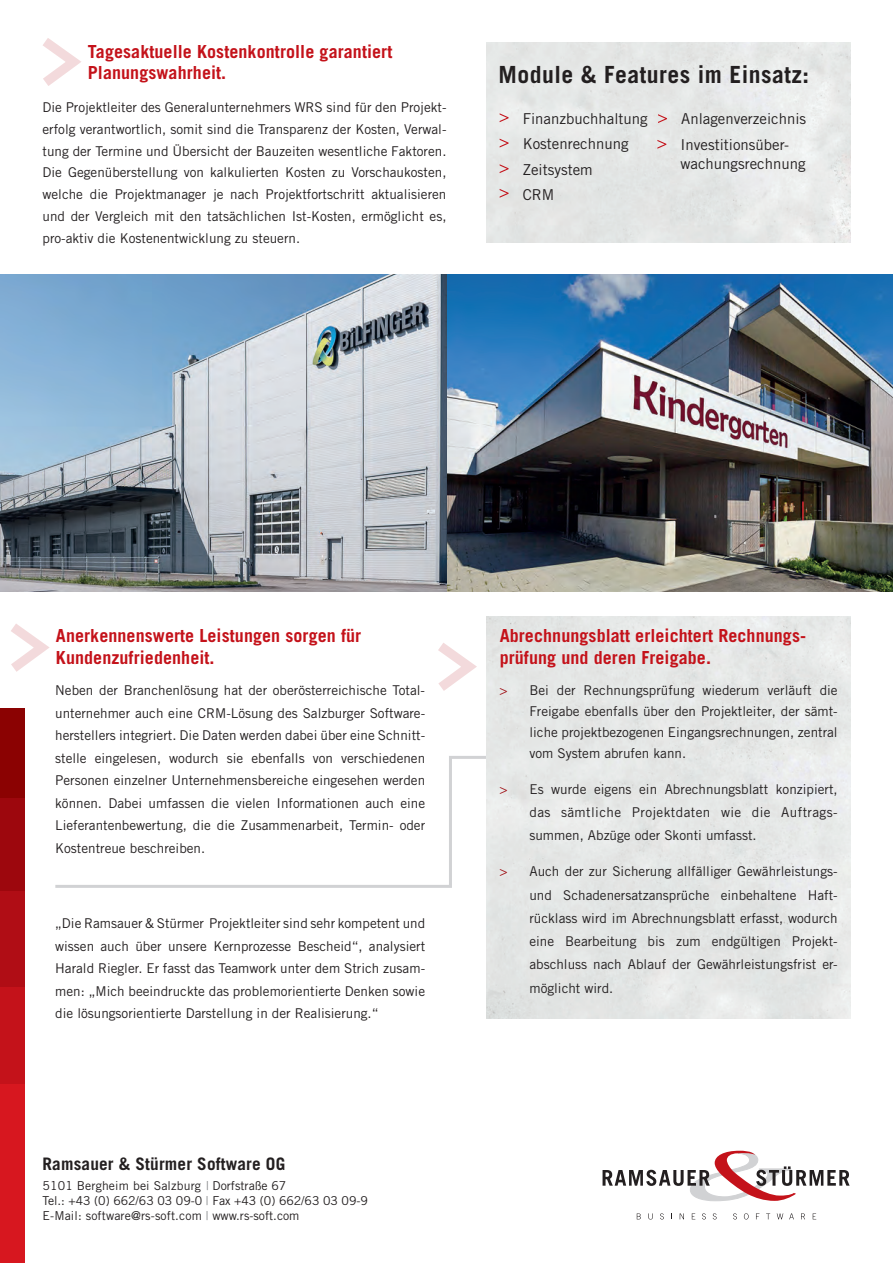
<style>
.page{position:relative;width:893px;height:1263px;background:#fff}
.page>*{position:absolute;margin:0;border:0;box-sizing:border-box;transform-origin:0 0}
.t1{font:700 23.7px "Trade Gothic";letter-spacing:.02em;color:#231f20}
.t2{font:700 18px/21.6px "Trade Gothic";letter-spacing:.005em;color:#c4121a}
.t3{font:700 17.25px "Trade Gothic";letter-spacing:.01em;color:#231f20}
.t4{font:15px "Trade Gothic";color:#231f20}
.t5{font:13.5px/22.5px "Trade Gothic";color:#231f20;text-align:justify}
.t6{font:12.3px "Trade Gothic";letter-spacing:.01em;color:#231f20}
.s1{color:#808285}
.s2{color:#9d070d}
</style>
<div class="page">
<svg style="left:55px;top:754px;width:432px;height:135px"></svg>
<div style="left:0;top:986px;width:25px;height:98px;background:#c4121a"></div>
<div style="left:0;top:1084px;width:25px;height:179px;background:#d7171f"></div>
<div style="left:0;top:891px;width:25px;height:95px;background:#b00d15"></div>
<div style="left:0;top:797px;width:25px;height:94px;background:#9d070d"></div>
<div style="left:0;top:708px;width:25px;height:89px;background:#8b0202"></div>
<svg style="left:438px;top:643px;width:39px;height:48px"></svg>
<svg style="left:11px;top:624px;width:39px;height:48px"></svg>
<svg style="left:500px;top:113px;width:9px;height:9px"></svg>
<svg style="left:500px;top:139px;width:9px;height:9px"></svg>
<svg style="left:658px;top:114px;width:9px;height:9px"></svg>
<svg style="left:657px;top:140px;width:9px;height:9px"></svg>
<svg style="left:500px;top:164px;width:9px;height:9px"></svg>
<svg style="left:500px;top:189px;width:9px;height:9px"></svg>
<svg style="left:43px;top:38px;width:38px;height:48px"></svg>
<img style="left:0;top:274px;width:448px;height:318px">
<img style="left:448px;top:274px;width:445px;height:318px">
<svg style="left:603px;top:1151px;width:247px;height:50px"></svg>
<svg style="left:637px;top:1213px;width:4px;height:6px"></svg>
<svg style="left:648px;top:1213px;width:5px;height:6px"></svg>
<svg style="left:660px;top:1213px;width:4px;height:6px"></svg>
<svg style="left:680px;top:1213px;width:4px;height:6px"></svg>
<svg style="left:702px;top:1213px;width:4px;height:6px"></svg>
<svg style="left:713px;top:1213px;width:4px;height:6px"></svg>
<svg style="left:733px;top:1213px;width:4px;height:6px"></svg>
<svg style="left:744px;top:1213px;width:5px;height:6px"></svg>
<svg style="left:766px;top:1213px;width:4px;height:6px"></svg>
<svg style="left:777px;top:1213px;width:6px;height:6px"></svg>
<svg style="left:789px;top:1213px;width:5px;height:6px"></svg>
<svg style="left:801px;top:1213px;width:4px;height:6px"></svg>
<p class="t2" style="left:88px;top:40px;width:306px">Tagesaktuelle Kostenkontrolle garantiert<br>Planungswahrheit.</p>
<p class="t5" style="left:43px;top:96px;width:405px;line-height:21.8px">Die Projektleiter des Generalunternehmers WRS sind für den Projekt&shy;erfolg verantwortlich, somit sind die Transparenz der Kosten, Verwal&shy;tung der Termine und Übersicht der Bauzeiten wesentliche Faktoren.<br>Die Gegenüberstellung von kalkulierten Kosten zu Vorschaukosten, welche die Projektmanager je nach Projektfortschritt aktualisieren und der Vergleich mit den tatsächlichen Ist-Kosten, ermöglicht es, pro-aktiv die Kostenentwicklung zu steuern.</p>
<p class="t1" style="left:499px;top:60px;width:312px">Module &amp; Features im Einsatz:</p>
<p class="t4" style="left:523px;top:109px;width:127px">Finanzbuchhaltung</p>
<p class="t4" style="left:523px;top:134px;width:107px">Kostenrechnung</p>
<p class="t4" style="left:681px;top:110px;width:127px">Anlagenverzeichnis</p>
<p class="t4" style="left:680px;top:135px;width:110px">Investitionsüber-</p>
<p class="t4" style="left:680px;top:155px;width:127px">wachungsrechnung</p>
<p class="t4" style="left:523px;top:160px;width:72px">Zeitsystem</p>
<p class="t4" style="left:523px;top:186px;width:33px">CRM</p>
<p class="t2" style="left:56px;top:625px;width:307px">Anerkennenswerte Leistungen sorgen für<br>Kundenzufriedenheit.</p>
<p class="t5" style="left:55px;top:679px;width:371px">Neben der Branchenlösung hat der oberösterreichische Total&shy;unternehmer auch eine CRM-Lösung des Salzburger Software&shy;herstellers integriert. Die Daten werden dabei über eine Schnitt&shy;stelle eingelesen, wodurch sie ebenfalls von verschiedenen Personen einzelner Unternehmensbereiche eingesehen werden können. Dabei umfassen die vielen Informationen auch eine Lieferantenbewertung, die die Zusammenarbeit, Termin- oder Kostentreue beschreiben.</p>
<p class="t5" style="left:55px;top:912px;width:371px">„Die Ramsauer &amp; Stürmer Projektleiter sind sehr kompetent und wissen auch über unsere Kernprozesse Bescheid“, analysiert Harald Riegler. Er fasst das Teamwork unter dem Strich zusam&shy;men: „Mich beeindruckte das problemorientierte Denken sowie die lösungsorientierte Darstellung in der Realisierung.“</p>
<p class="t3" style="left:43px;top:1153px;width:244px">Ramsauer &amp; Stürmer Software OG</p>
<p class="t6" style="left:43px;top:1179px;width:245px">5101 Bergheim bei Salzburg <span class="s1">|</span> Dorfstraße 67</p>
<p class="t6" style="left:43px;top:1193px;width:327px">Tel.: +43 (0) 662/63 03 09-0 <span class="s1">|</span> Fax +43 (0) 662/63 03 09-9</p>
<p class="t6" style="left:43px;top:1208px;width:258px">E-Mail: software@rs-soft.com <span class="s1">|</span> www.rs-soft.com</p>
<p class="t2" style="left:500px;top:625px;width:308px">Abrechnungsblatt erleichtert Rechnungs&shy;prüfung und deren Freigabe.</p>
<p class="t5" style="left:529px;top:679px;width:310px;line-height:21px;text-indent:-30px"><span class="s2">&gt;</span> Bei der Rechnungsprüfung wiederum verläuft die Freigabe ebenfalls über den Projektleiter, der sämt&shy;liche projektbezogenen Eingangsrechnungen, zentral vom System abrufen kann.</p>
<p class="t5" style="left:529px;top:777px;width:310px;line-height:23.2px;text-indent:-30px"><span class="s2">&gt;</span> Es wurde eigens ein Abrechnungsblatt konzipiert, das sämtliche Projektdaten wie die Auftrags&shy;summen, Abzüge oder Skonti umfasst.</p>
<p class="t5" style="left:529px;top:860px;width:310px;line-height:23.2px;text-indent:-30px"><span class="s2">&gt;</span> Auch der zur Sicherung allfälliger Gewährleistungs&shy;und Schadenersatzansprüche einbehaltene Haft&shy;rücklass wird im Abrechnungsblatt erfasst, wodurch eine Bearbeitung bis zum endgültigen Projekt&shy;abschluss nach Ablauf der Gewährleistungsfrist er&shy;möglicht wird.</p>
</div>
